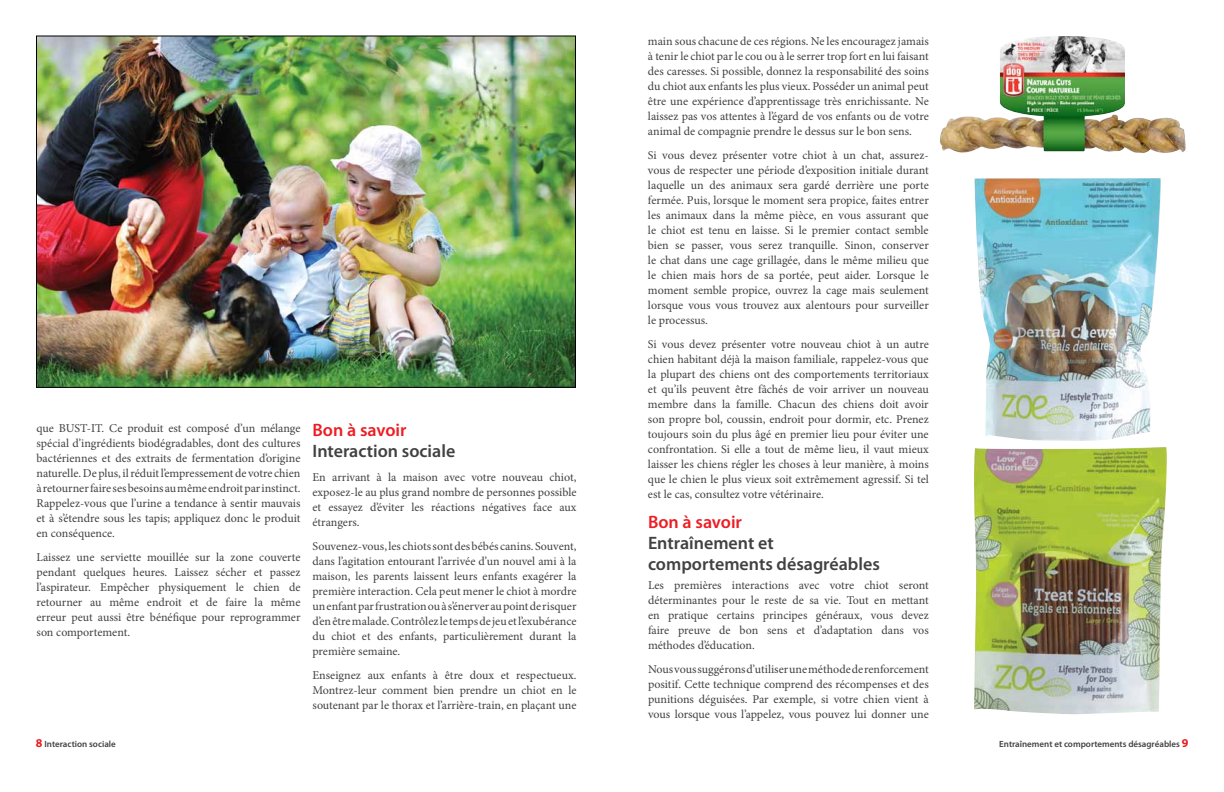
<style>
.page{position:relative;width:1224px;height:792px;background:#fff}
.page>*{position:absolute;margin:0;border:0;box-sizing:border-box;transform-origin:0 0}
.t1{font:600 18px/21px "Myriad Pro";color:#414042}
.t2{font:600 18px "Myriad Pro";color:#ed1d24}
.t3{font:12px/15px "Minion Pro";color:#414042;text-align:justify}
.t4{font:600 9px "Myriad Pro";color:#414042}
.s1{font-weight:700;font-size:12px;color:#ed1d24}
</style>
<div class="page">
<img style="left:38px;top:38px;width:536px;height:348px">
<img style="left:940px;top:36px;width:246px;height:117px">
<img style="left:974px;top:447px;width:193px;height:267px">
<img style="left:974px;top:178px;width:187px;height:263px">
<p class="t3" style="left:36px;top:420px;width:266px">que BUST-IT. Ce produit est composé d’un mélange spécial d’ingrédients biodégradables, dont des cultures bactériennes et des extraits de fermentation d’origine naturelle. De plus, il réduit l’empressement de votre chien à retourner faire ses besoins au même endroit par instinct.<br>Rappelez-vous que l’urine a tendance à sentir mauvais et à s’étendre sous les tapis; appliquez donc le produit en conséquence.</p>
<p class="t3" style="left:36px;top:549px;width:266px">Laissez une serviette mouillée sur la zone couverte pendant quelques heures. Laissez sécher et passez l’aspirateur. Empêcher physiquement le chien de retourner au même endroit et de faire la même erreur peut aussi être bénéfique pour reprogrammer son comportement.</p>
<p class="t4" style="left:36px;top:738px;width:81px"><span class="s1">8</span> Interaction sociale</p>
<h1 class="t2" style="left:312px;top:419px;width:96px">Bon à savoir</h1>
<h1 class="t1" style="left:312px;top:440px;width:144px">Interaction sociale</h1>
<p class="t3" style="left:312px;top:470px;width:266px">En arrivant à la maison avec votre nouveau chiot, exposez-le au plus grand nombre de personnes possible et essayez d’éviter les réactions négatives face aux étrangers.</p>
<p class="t3" style="left:312px;top:539px;width:266px">Souvenez-vous, les chiots sont des bébés canins. Souvent, dans l’agitation entourant l’arrivée d’un nouvel ami à la maison, les parents laissent leurs enfants exagérer la première interaction. Cela peut mener le chiot à mordre un enfant par frustration ou à s’énerver au point de risquer d’en être malade. Contrôlez le temps de jeu et l’exubérance du chiot et des enfants, particulièrement durant la première semaine.</p>
<p class="t3" style="left:312px;top:668px;width:266px">Enseignez aux enfants à être doux et respectueux.<br>Montrez-leur comment bien prendre un chiot en le soutenant par le thorax et l’arrière-train, en plaçant une</p>
<p class="t3" style="left:648px;top:33px;width:282px">main sous chacune de ces régions. Ne les encouragez jamais à tenir le chiot par le cou ou à le serrer trop fort en lui faisant des caresses. Si possible, donnez la responsabilité des soins du chiot aux enfants les plus vieux. Posséder un animal peut être une expérience d’apprentissage très enrichissante. Ne laissez pas vos attentes à l’égard de vos enfants ou de votre animal de compagnie prendre le dessus sur le bon sens.</p>
<p class="t3" style="left:648px;top:147px;width:282px">Si vous devez présenter votre chiot à un chat, assurez&shy;vous de respecter une période d’exposition initiale durant laquelle un des animaux sera gardé derrière une porte fermée. Puis, lorsque le moment sera propice, faites entrer les animaux dans la même pièce, en vous assurant que le chiot est tenu en laisse. Si le premier contact semble bien se passer, vous serez tranquille. Sinon, conserver le chat dans une cage grillagée, dans le même milieu que le chien mais hors de sa portée, peut aider. Lorsque le moment semble propice, ouvrez la cage mais seulement lorsque vous vous trouvez aux alentours pour surveiller le processus.</p>
<p class="t3" style="left:648px;top:336px;width:282px">Si vous devez présenter votre nouveau chiot à un autre chien habitant déjà la maison familiale, rappelez-vous que la plupart des chiens ont des comportements territoriaux et qu’ils peuvent être fâchés de voir arriver un nouveau membre dans la famille. Chacun des chiens doit avoir son propre bol, coussin, endroit pour dormir, etc. Prenez toujours soin du plus âgé en premier lieu pour éviter une confrontation. Si elle a tout de même lieu, il vaut mieux laisser les chiens régler les choses à leur manière, à moins que le chien le plus vieux soit extrêmement agressif. Si tel est le cas, consultez votre vétérinaire.</p>
<h1 class="t2" style="left:648px;top:510px;width:96px">Bon à savoir</h1>
<h1 class="t1" style="left:648px;top:532px;width:233px">Entraînement et comportements désagréables</h1>
<p class="t3" style="left:648px;top:578px;width:282px">Les premières interactions avec votre chiot seront déterminantes pour le reste de sa vie. Tout en mettant en pratique certains principes généraux, vous devez faire preuve de bon sens et d’adaptation dans vos méthodes d’éducation.</p>
<p class="t3" style="left:648px;top:662px;width:282px">Nous vous suggérons d’utiliser une méthode de renforcement positif. Cette technique comprend des récompenses et des punitions déguisées. Par exemple, si votre chien vient à vous lorsque vous l’appelez, vous pouvez lui donner une</p>
<p class="t4" style="left:999px;top:738px;width:191px">Entraînement et comportements désagréables <span class="s1">9</span></p>
</div>
